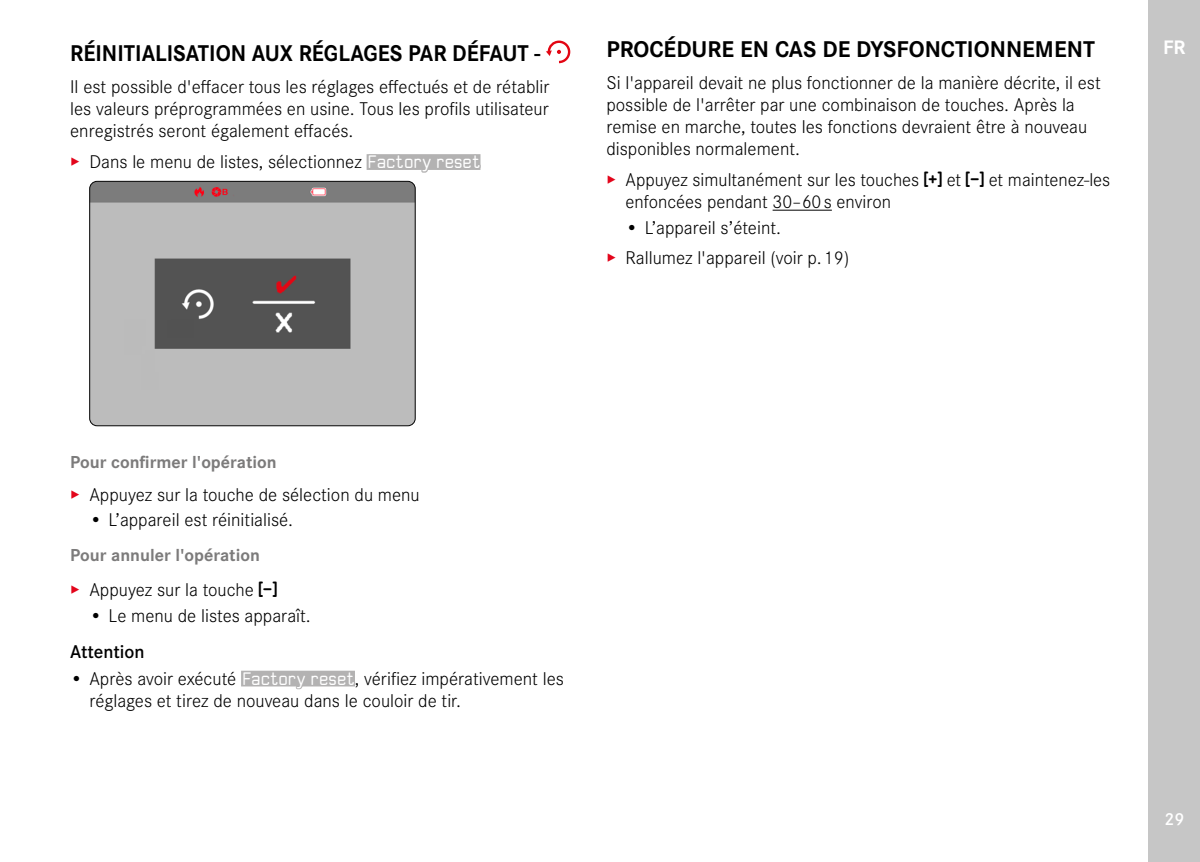
<style>
.page{position:relative;width:1200px;height:862px;background:#fff}
.page>*{position:absolute;margin:0;border:0;box-sizing:border-box;transform-origin:0 0}
.t1{font:700 23.62px "Corporate S";color:#000;scale:.95 1}
.t2{font:700 23.62px "Corporate S";color:#000}
.t3{font:700 20.25px "Corporate S";color:#fff}
.t4{font:300 19.12px/22.1px "Corporate S";color:#000}
.t5{font:600 19.12px "Corporate S";color:#000}
.t6{font:700 18px "Corporate S";color:#7c7b7b}
.t7{font:600 18px "Corporate S";color:#fff}
.s1{color:#e3051b}
.s2{font-family:"LG1055";font-size:15.75px;color:#b3b2b2}
.s3{font-family:"LG1054";font-weight:400;font-size:16.88px}
</style>
<div class="page">
<div style="left:1148px;top:0;width:51px;height:861px;background:#c6c6c6"></div>
<div style="left:366px;top:154px;width:114px;height:16px;background:#b3b2b2"></div>
<div style="left:241px;top:670px;width:114px;height:16px;background:#b3b2b2"></div>
<svg style="left:546px;top:40px;width:25px;height:24px"></svg>
<img style="left:90px;top:181px;width:325px;height:244px">
<div style="left:89px;top:181px;width:326px;height:245px;border:1px solid #000;border-radius:7px"></div>
<hr style="left:772px;top:209px;width:59px;height:1px;background:#000">
<p class="t1" style="left:70px;top:34px;width:496px">RÉINITIALISATION AUX RÉGLAGES PAR DÉFAUT -</p>
<p class="t4" style="left:70px;top:74px;width:480px;text-align:justify">Il est possible d'effacer tous les réglages effectués et de rétablir les valeurs préprogrammées en usine. Tous les profils utilisateur enregistrés seront également effacés.</p>
<p class="t4" style="left:70px;top:150px;width:411px"><span class="s1">▸</span> Dans le menu de listes, sélectionnez <span class="s2">Factory reset</span></p>
<p class="t2" style="left:606px;top:30px;width:490px">PROCÉDURE EN CAS DE DYSFONCTIONNEMENT</p>
<p class="t4" style="left:606px;top:70px;width:496px">Si l'appareil devait ne plus fonctionner de la manière décrite, il est possible de l'arrêter par une combinaison de touches. Après la remise en marche, toutes les fonctions devraient être à nouveau disponibles normalement.</p>
<p class="t4" style="left:625px;top:168px;width:486px;text-indent:-19px"><span class="s1">▸</span> Appuyez simultanément sur les touches <span class="s3">[+]</span> et <span class="s3">[-]</span> et maintenez-les enfoncées pendant 30–60s environ</p>
<p class="t4" style="left:606px;top:211px;width:244px;line-height:29.9px;text-indent:19px">• L’appareil s’éteint.<br><span class="s1">▸</span> Rallumez l'appareil (voir p.19)</p>
<p class="t3" style="left:1162px;top:32px;width:24px">FR</p>
<p class="t6" style="left:70px;top:447px;width:208px">Pour confirmer l'opération</p>
<p class="t4" style="left:70px;top:482px;width:351px"><span class="s1">▸</span> Appuyez sur la touche de sélection du menu</p>
<p class="t4" style="left:89px;top:507px;width:205px">• L’appareil est réinitialisé.</p>
<p class="t6" style="left:70px;top:541px;width:191px">Pour annuler l'opération</p>
<p class="t4" style="left:70px;top:577px;width:208px"><span class="s1">▸</span> Appuyez sur la touche <span class="s3">[-]</span></p>
<p class="t4" style="left:89px;top:602px;width:223px">• Le menu de listes apparaît.</p>
<p class="t5" style="left:70px;top:637px;width:76px">Attention</p>
<p class="t4" style="left:89px;top:666px;width:476px;text-indent:-19px">• Après avoir exécuté <span class="s2">Factory reset</span> , vérifiez impérativement les réglages et tirez de nouveau dans le couloir de tir.</p>
<p class="t7" style="left:1163px;top:805px;width:21px">29</p>
</div>
